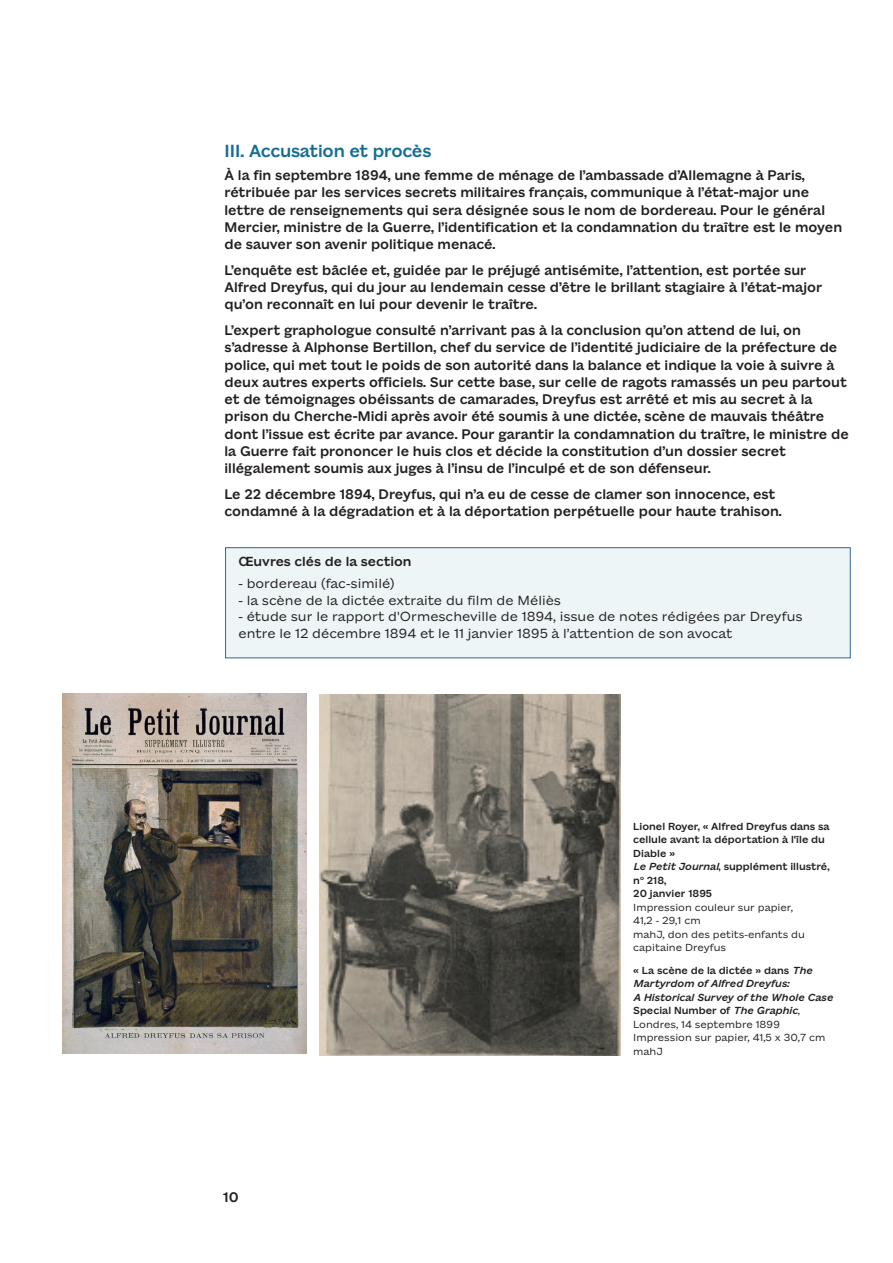
<style>
.page{position:relative;width:893px;height:1263px;background:#fff}
.page>*{position:absolute;margin:0;border:0;box-sizing:border-box;transform-origin:0 0}
.t1{font:500 18px "Mahj";letter-spacing:-.01em;color:#156d92}
.t2{font:500 14.25px/17.2px "Mahj";color:#231f20}
.t3{font:13.5px/16.5px "Mahj";color:#231f20}
.t4{font:500 13.5px "Mahj";color:#231f20}
.t5{font:italic 500 10.5px/13.5px "Mahj";color:#231f20}
.t6{font:500 10.5px/13.5px "Mahj";color:#231f20}
.t7{font:10.5px/13.5px "Mahj";color:#231f20}
.s1{font-style:italic}
.s2{font-style:normal}
.s3{font-weight:400;font-style:normal}
</style>
<div class="page">
<img style="left:62px;top:693px;width:245px;height:360px">
<img style="left:319px;top:695px;width:302px;height:360px">
<div style="left:226px;top:548px;width:624px;height:110px;background:#edf5f7"></div>
<div style="left:225px;top:547px;width:625px;height:111px;border:1px solid #346594"></div>
<p class="t1" style="left:225px;top:134px;width:208px">III. Accusation et procès</p>
<p class="t2" style="left:225px;top:165px;width:619px">À la fin septembre 1894, une femme de ménage de l’ambassade d’Allemagne à Paris, rétribuée par les services secrets militaires français, communique à l’état-major une lettre de renseignements qui sera désignée sous le nom de bordereau. Pour le général Mercier, ministre de la Guerre, l’identification et la condamnation du traître est le moyen de sauver son avenir politique menacé.</p>
<p class="t2" style="left:225px;top:260px;width:599px">L’enquête est bâclée et, guidée par le préjugé antisémite, l’attention, est portée sur<br>Alfred Dreyfus, qui du jour au lendemain cesse d’être le brillant stagiaire à l’état-major qu’on reconnaît en lui pour devenir le traître.</p>
<p class="t2" style="left:225px;top:320px;width:626px">L’expert graphologue consulté n’arrivant pas à la conclusion qu’on attend de lui, on s’adresse à Alphonse Bertillon, chef du service de l’identité judiciaire de la préfecture de police, qui met tout le poids de son autorité dans la balance et indique la voie à suivre à deux autres experts officiels. Sur cette base, sur celle de ragots ramassés un peu partout et de témoignages obéissants de camarades, Dreyfus est arrêté et mis au secret à la prison du Cherche-Midi après avoir été soumis à une dictée, scène de mauvais théâtre dont l’issue est écrite par avance. Pour garantir la condamnation du traître, le ministre de la Guerre fait prononcer le huis clos et décide la constitution d’un dossier secret illégalement soumis aux juges à l’insu de l’inculpé et de son défenseur.</p>
<p class="t2" style="left:225px;top:484px;width:559px">Le 22 décembre 1894, Dreyfus, qui n’a eu de cesse de clamer son innocence, est condamné à la dégradation et à la déportation perpétuelle pour haute trahison.</p>
<p class="t4" style="left:238px;top:549px;width:175px">Œuvres clés de la section</p>
<p class="t3" style="left:238px;top:574px;width:158px">- bordereau (fac-similé)</p>
<p class="t3" style="left:238px;top:590px;width:324px">- la scène de la dictée extraite du film de Méliès</p>
<p class="t3" style="left:238px;top:607px;width:566px">- étude sur le rapport d'Ormescheville de 1894, issue de notes rédigées par Dreyfus entre le 12 décembre 1894 et le 11 janvier 1895 à l’attention de son avocat</p>
<p class="t2" style="left:223px;top:1187px;width:17px">10</p>
<p class="t6" style="left:633px;top:818px;width:198px">Lionel Royer, « Alfred Dreyfus dans sa cellule avant la déportation à l'île du<br>Diable »<br><span class="s1">Le Petit Journal</span>, supplément illustré, n<sup>o</sup> 218,<br>20 janvier 1895</p>
<p class="t7" style="left:633px;top:899px;width:173px">Impression couleur sur papier,<br>41,2 - 29,1 cm<br>mahJ, don des petits-enfants du capitaine Dreyfus</p>
<p class="t5" style="left:633px;top:962px;width:201px"><span class="s2">« La scène de la dictée » dans</span> The<br>Martyrdom of Alfred Dreyfus:<br>A Historical Survey of the Whole Case<br><span class="s2">Special Number of</span> The Graphic<span class="s3">,<br>Londres, 14 septembre 1899<br>Impression sur papier, 41,5 x 30,7 cm mahJ</span></p>
</div>
